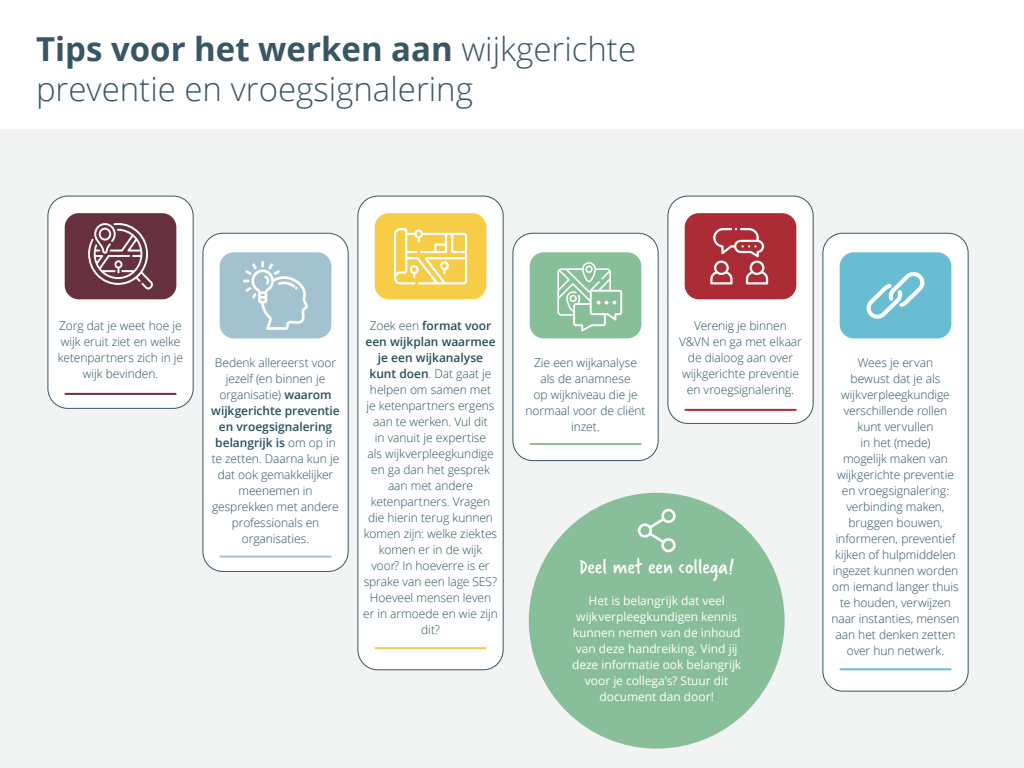
<style>
.page{position:relative;width:1024px;height:768px;background:#fff}
.page>*{position:absolute;margin:0;border:0;box-sizing:border-box;transform-origin:0 0}
.t1{font:300 33px/39.6px "Open Sans";color:#385664}
.t2{font:23px "Verveine";color:#fff}
.t3{font:300 12px/16px "Open Sans";letter-spacing:-.005em;color:#274f5d;text-align:center}
.t4{font:12px/16px "Open Sans";letter-spacing:-.005em;color:#fff;text-align:center}
.s1{font-weight:700}
.s2{font-weight:600}
</style>
<div class="page">
<div style="left:0;top:130px;width:1024px;height:638px;background:#f2f3f3"></div>
<div style="left:48px;top:196px;width:145px;height:212px;background:#fff;border-radius:20px"></div>
<div style="left:47px;top:196px;width:147px;height:213px;border:1px solid #385664;border-radius:20px"></div>
<div style="left:513px;top:233px;width:145px;height:228px;background:#fff;border-radius:20px"></div>
<div style="left:512px;top:233px;width:147px;height:228px;border:1px solid #385664;border-radius:20px"></div>
<div style="left:203px;top:233px;width:145px;height:338px;background:#fff;border-radius:20px"></div>
<div style="left:202px;top:233px;width:147px;height:339px;border:1px solid #385664;border-radius:20px"></div>
<div style="left:668px;top:196px;width:145px;height:227px;background:#fff;border-radius:20px"></div>
<div style="left:667px;top:196px;width:147px;height:228px;border:1px solid #385664;border-radius:20px"></div>
<div style="left:358px;top:196px;width:145px;height:474px;background:#fff;border-radius:20px"></div>
<div style="left:357px;top:196px;width:147px;height:474px;border:1px solid #385664;border-radius:20px"></div>
<div style="left:685px;top:213px;width:111px;height:86px;background:#ac2c36;border-radius:14px"></div>
<div style="left:530px;top:252px;width:111px;height:86px;background:#88be98;border-radius:14px"></div>
<div style="left:220px;top:252px;width:111px;height:86px;background:#a3c2d0;border-radius:14px"></div>
<div style="left:375px;top:213px;width:111px;height:86px;background:#f7cd47;border-radius:14px"></div>
<div style="left:65px;top:213px;width:111px;height:86px;background:#67303f;border-radius:14px"></div>
<div style="left:823px;top:233px;width:145px;height:458px;background:#fff;border-radius:20px"></div>
<div style="left:822px;top:233px;width:147px;height:459px;border:1px solid #385664;border-radius:20px"></div>
<div style="left:840px;top:252px;width:111px;height:86px;background:#69bdd3;border-radius:14px"></div>
<hr style="left:65px;top:393px;width:111px;height:2px;background:#67303f">
<hr style="left:220px;top:556px;width:111px;height:2px;background:#a3c2d0">
<hr style="left:530px;top:443px;width:111px;height:2px;background:#88be98">
<hr style="left:840px;top:668px;width:111px;height:2px;background:#69bdd3">
<hr style="left:375px;top:647px;width:111px;height:2px;background:#f7cd47">
<hr style="left:685px;top:409px;width:111px;height:2px;background:#ac2c36">
<svg style="left:710px;top:228px;width:58px;height:56px"></svg>
<svg style="left:867px;top:272px;width:58px;height:47px"></svg>
<svg style="left:394px;top:228px;width:73px;height:56px"></svg>
<svg style="left:557px;top:262px;width:65px;height:70px"></svg>
<svg style="left:243px;top:261px;width:65px;height:69px"></svg>
<svg style="left:88px;top:223px;width:65px;height:67px"></svg>
<div style="left:529px;top:493px;width:256px;height:256px;background:#88be99;border-radius:50%"></div>
<svg style="left:638px;top:509px;width:38px;height:43px"></svg>
<h1 class="t1" style="left:36px;top:29px;width:602px"><span class="s1">Tips voor het werken aan</span> wijkgerichte preventie en vroegsignalering</h1>
<p class="t3" style="left:58px;top:317px;width:127px">Zorg dat je weet hoe je wijk eruit ziet en welke ketenpartners zich in je wijk bevinden.</p>
<p class="t3" style="left:211px;top:354px;width:130px">Bedenk allereerst voor jezelf (en binnen je organisatie) <span class="s2">waarom wijkgerichte preventie en vroegsignalering belangrijk is</span> om op in te zetten. Daarna kun je dat ook gemakkelijker meenemen in gesprekken met andere professionals en organisaties.</p>
<p class="t3" style="left:363px;top:317px;width:136px">Zoek een <span class="s2">format voor een wijkplan waarmee je een wijkanalyse kunt doen</span>. Dat gaat je helpen om samen met<br>je ketenpartners ergens aan te werken. Vul dit<br>in vanuit je expertise<br>als wijkverpleegkundige en ga dan het gesprek aan met andere ketenpartners. Vragen die hierin terug kunnen komen zijn: welke ziektes komen er in de wijk<br>voor? In hoeverre is er sprake van een lage SES?<br>Hoeveel mensen leven er in armoede en wie zijn dit?</p>
<p class="t3" style="left:525px;top:354px;width:122px">Zie een wijkanalyse als de anamnese<br>op wijkniveau die je normaal voor de cliënt inzet.</p>
<p class="t3" style="left:679px;top:317px;width:124px">Verenig je binnen<br>V&amp;VN en ga met elkaar de dialoog aan over wijkgerichte preventie en vroegsignalering.</p>
<h2 class="t2" style="left:579px;top:551px;width:157px">Deel met een collega!</h2>
<p class="t4" style="left:572px;top:593px;width:171px">Het is belangrijk dat veel wijkverpleegkundigen kennis kunnen nemen van de inhoud van deze handreiking. Vind jij deze informatie ook belangrijk voor je collega’s? Stuur dit document dan door!</p>
<p class="t3" style="left:831px;top:354px;width:130px">Wees je ervan<br>bewust dat je als wijkverpleegkundige verschillende rollen kunt vervullen<br>in het (mede)<br>mogelijk maken van wijkgerichte preventie en vroegsignalering: verbinding maken, bruggen bouwen, informeren, preventief kijken of hulpmiddelen ingezet kunnen worden om iemand langer thuis te houden, verwijzen naar instanties, mensen aan het denken zetten over hun netwerk.</p>
</div>
